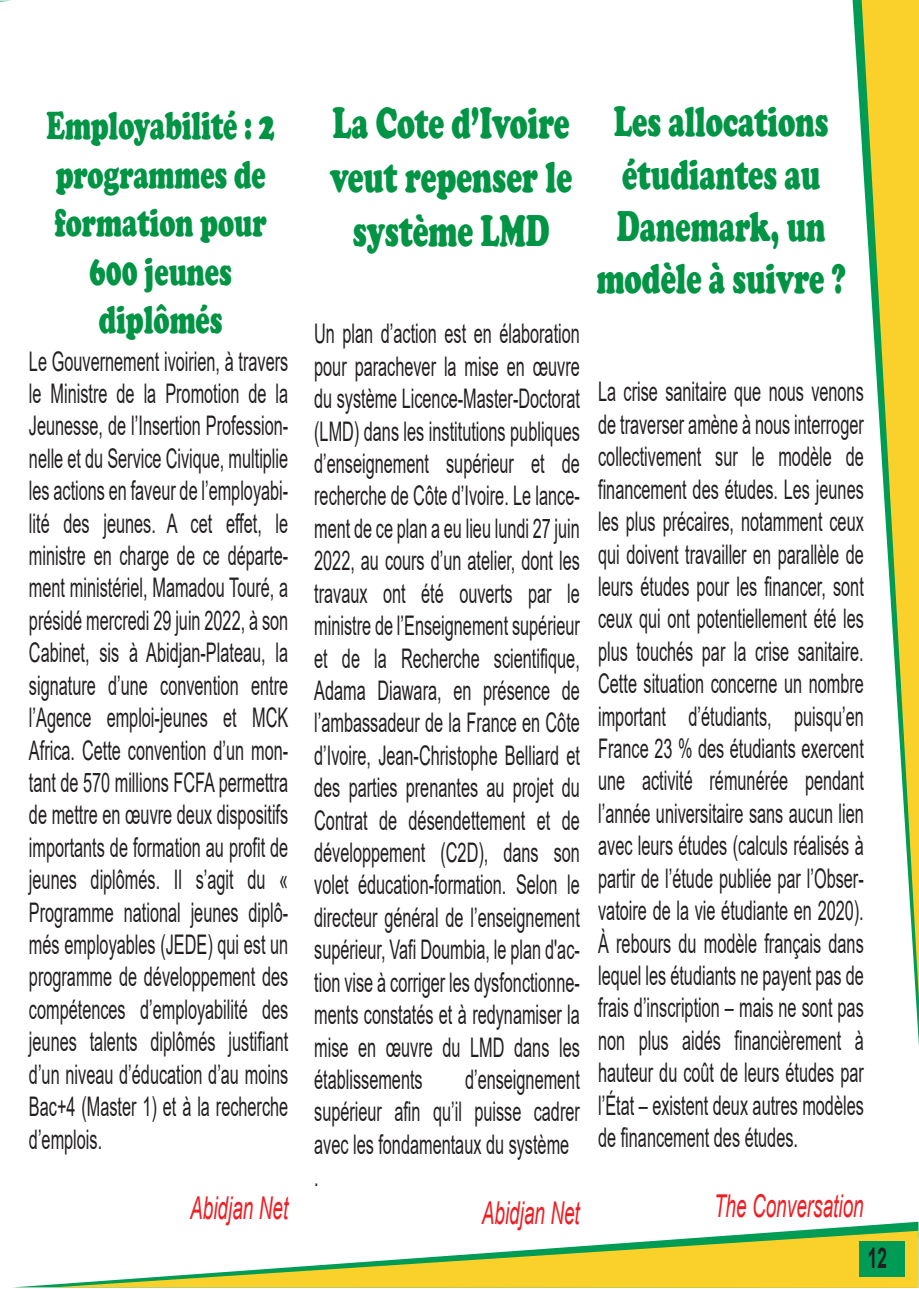
<style>
.page{position:relative;width:919px;height:1289px;background:#fff}
.page>*{position:absolute;margin:0;border:0;box-sizing:border-box;transform-origin:0 0}
.t1{font:900 45px/54px "Cooper";color:#009444;text-align:center;scale:.66 1}
.t2{font:900 43.5px/52.2px "Cooper";color:#009444;text-align:center;scale:.66 1}
.t3{font:900 40.5px/48.6px "Cooper";color:#009444;text-align:center;scale:.66 1}
.t4{font:italic 31.5px "Arial";color:#ed1f24;scale:.6 1}
.t5{font:700 28.5px "Arial";color:#231f20;scale:.6 1}
.t6{font:27px/32.4px "Arial";color:#231f20;text-align:justify;scale:.6 1}
</style>
<div class="page">
<svg style="left:19px;top:1221px;width:899px;height:66px"></svg>
<svg style="left:53px;top:1230px;width:865px;height:57px"></svg>
<svg style="left:852px;top:0;width:66px;height:1030px"></svg>
<svg style="left:861px;top:0;width:57px;height:1000px"></svg>
<div style="left:859px;top:1240px;width:45px;height:36px;background:#009b55"></div>
<h3 class="t3" style="left:46px;top:101px;width:348px">Employabilité : 2 programmes de formation pour<br>600 jeunes diplômés</h3>
<p class="t6" style="left:29px;top:344px;width:433px">Le Gouvernement ivoirien, à travers le Ministre de la Promotion de la Jeunesse, de l’Insertion Profession&shy;nelle et du Service Civique, multiplie les actions en faveur de l’employabi&shy;lité des jeunes. A cet effet, le ministre en charge de ce départe&shy;ment ministériel, Mamadou Touré, a présidé mercredi 29 juin 2022, à son Cabinet, sis à Abidjan-Plateau, la signature d’une convention entre l’Agence emploi-jeunes et MCK Africa. Cette convention d’un mon&shy;tant de 570 millions FCFA permettra de mettre en œuvre deux dispositifs importants de formation au profit de jeunes diplômés. Il s’agit du « Programme national jeunes diplô&shy;més employables (JEDE) qui est un programme de développement des compétences d’employabilité des jeunes talents diplômés justifiant d’un niveau d’éducation d’au moins Bac+4 (Master 1) et à la recherche d’emplois.</p>
<p class="t4" style="left:190px;top:1187px;width:165px">Abidjan Net</p>
<h1 class="t1" style="left:330px;top:96px;width:368px">La Cote d’Ivoire veut repenser le système LMD</h1>
<p class="t6" style="left:314px;top:317px;width:444px">Un plan d’action est en élaboration pour parachever la mise en œuvre du système Licence-Master-Doctorat (LMD) dans les institutions publiques d’enseignement supérieur et de recherche de Côte d’Ivoire. Le lance&shy;ment de ce plan a eu lieu lundi 27 juin 2022, au cours d’un atelier, dont les travaux ont été ouverts par le ministre de l’Enseignement supérieur et de la Recherche scientifique, Adama Diawara, en présence de l’ambassadeur de la France en Côte d’Ivoire, Jean-Christophe Belliard et des parties prenantes au projet du Contrat de désendettement et de développement (C2D), dans son volet éducation-formation. Selon le directeur général de l’enseignement supérieur, Vafi Doumbia, le plan d'ac&shy;tion vise à corriger les dysfonctionne&shy;ments constatés et à redynamiser la mise en œuvre du LMD dans les établissements</p>
<p class="t6" style="left:314px;top:1063px;width:444px;text-align:left;text-indent:151px">d’enseignement supérieur afin qu’il puisse cadrer avec les fondamentaux du système .</p>
<p class="t4" style="left:482px;top:1192px;width:165px">Abidjan Net</p>
<h2 class="t2" style="left:596px;top:96px;width:378px">Les allocations étudiantes au<br>Danemark, un modèle à suivre ?</h2>
<p class="t6" style="left:598px;top:375px;width:444px">La crise sanitaire que nous venons de traverser amène à nous interroger collectivement sur le modèle de financement des études. Les jeunes les plus précaires, notamment ceux qui doivent travailler en parallèle de leurs études pour les financer, sont ceux qui ont potentiellement été les plus touchés par la crise sanitaire.<br>Cette situation concerne un nombre important d’étudiants, puisqu’en France 23 % des étudiants exercent une activité rémunérée pendant l’année universitaire sans aucun lien avec leurs études (calculs réalisés à partir de l’étude publiée par l’Obser&shy;vatoire de la vie étudiante en 2020).<br>À rebours du modèle français dans lequel les étudiants ne payent pas de frais d’inscription – mais ne sont pas non plus aidés financièrement à hauteur du coût de leurs études par l’État – existent deux autres modèles de financement des études.</p>
<p class="t4" style="left:714px;top:1185px;width:251px">The Conversation</p>
<p class="t5" style="left:867px;top:1237px;width:33px">12</p>
</div>
